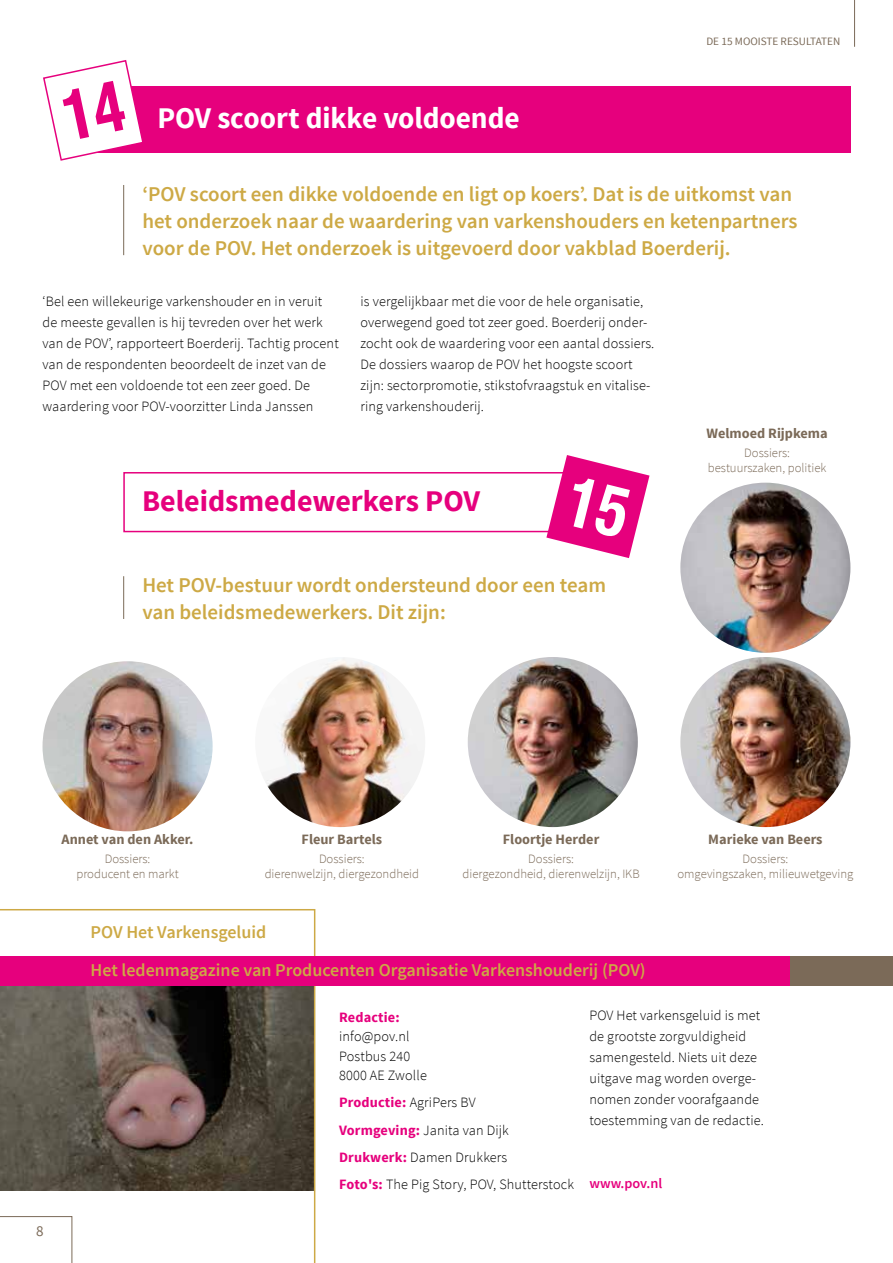
<style>
.page{position:relative;width:893px;height:1263px;background:#fff}
.page>*{position:absolute;margin:0;border:0;box-sizing:border-box;transform-origin:0 0}
.t1{font:700 30px "Source Sans Pro";letter-spacing:-.005em;color:#fff}
.t2{font:700 30px "Source Sans Pro";color:#e6007d}
.t3{font:600 21px/27px "Source Sans Pro";color:#cda945}
.t4{font:600 18px "Source Sans Pro";color:#cda945}
.t5{font:15px "Source Sans Pro";color:#7b6a58}
.t6{font:300 14.25px/21px "Source Sans Pro";letter-spacing:.01em;color:#000}
.t7{font:700 14.25px "Source Sans Pro";color:#7b6a58}
.t8{font:600 14.25px "Source Sans Pro";color:#e6007d}
.t9{font:700 14.25px "Source Sans Pro";letter-spacing:.01em;color:#e6007d}
.t10{font:300 12.75px/15px "Source Sans Pro";color:#7b6a58;text-align:center}
.t11{font:11.25px "Source Sans Pro";color:#7b6a58}
.s1{font-weight:700;color:#e6007d}
</style>
<div class="page">
<hr style="left:123px;top:576px;width:1px;height:43px;background:#7b6a58">
<svg style="left:0;top:909px;width:316px;height:354px"></svg>
<svg style="left:0;top:1216px;width:73px;height:47px"></svg>
<hr style="left:854px;top:0;width:1px;height:47px;background:#7b6a58">
<div style="left:0;top:956px;width:850px;height:29px;background:#e6007d"></div>
<div style="left:791px;top:956px;width:102px;height:29px;background:#7b6a58"></div>
<div style="left:123px;top:472px;width:495px;height:60px;border:2px solid #e6007d"></div>
<div style="left:62px;top:86px;width:788px;height:67px;background:#e6007d"></div>
<hr style="left:123px;top:185px;width:1px;height:70px;background:#7b6a58">
<img style="left:43px;top:661px;width:170px;height:170px;border-radius:85px">
<img style="left:255px;top:657px;width:170px;height:170px;border-radius:85px">
<img style="left:468px;top:657px;width:170px;height:170px;border-radius:85px">
<img style="left:680px;top:657px;width:170px;height:170px;border-radius:85px">
<img style="left:680px;top:483px;width:170px;height:170px;border-radius:85px">
<svg style="left:546px;top:455px;width:103px;height:103px"></svg>
<svg style="left:43px;top:60px;width:99px;height:101px"></svg>
<h1 class="t1" style="left:157px;top:99px;width:364px">POV scoort dikke voldoende</h1>
<p class="t11" style="left:706px;top:34px;width:135px">DE 15 MOOISTE RESULTATEN</p>
<h2 class="t3" style="left:142px;top:181px;width:656px">‘POV scoort een dikke voldoende en ligt op koers’. Dat is de uitkomst van het onderzoek naar de waardering van varkenshouders en ketenpartners voor de POV. Het onderzoek is uitgevoerd door vakblad Boerderij.</h2>
<p class="t6" style="left:43px;top:291px;width:298px">‘Bel een willekeurige varkenshouder en in veruit de meeste gevallen is hij tevreden over het werk van de POV’, rapporteert Boerderij. Tachtig procent van de respondenten beoordeelt de inzet van de POV met een voldoende tot een zeer goed. De waardering voor POV-voorzitter Linda Janssen</p>
<p class="t6" style="left:360px;top:291px;width:296px">is vergelijkbaar met die voor de hele organisatie, overwegend goed tot zeer goed. Boerderij onder&shy;zocht ook de waardering voor een aantal dossiers.<br>De dossiers waarop de POV het hoogste scoort zijn: sectorpromotie, stikstofvraagstuk en vitalise&shy;ring varkenshouderij.</p>
<h1 class="t2" style="left:142px;top:482px;width:340px">Beleidsmedewerkers POV</h1>
<h2 class="t3" style="left:142px;top:572px;width:465px">Het POV-bestuur wordt ondersteund door een team van beleidsmedewerkers. Dit zijn:</h2>
<p class="t7" style="left:707px;top:424px;width:123px">Welmoed Rijpkema</p>
<p class="t10" style="left:708px;top:446px;width:120px">Dossiers: bestuurszaken, politiek</p>
<p class="t7" style="left:62px;top:830px;width:133px">Annet van den Akker.</p>
<p class="t10" style="left:76px;top:851px;width:104px">Dossiers: producent en markt</p>
<p class="t7" style="left:302px;top:830px;width:82px">Fleur Bartels</p>
<p class="t10" style="left:265px;top:851px;width:156px">Dossiers:<br>dierenwelzijn, diergezondheid</p>
<p class="t4" style="left:91px;top:921px;width:177px">POV Het Varkensgeluid</p>
<p class="t7" style="left:503px;top:830px;width:98px">Floortje Herder</p>
<p class="t10" style="left:463px;top:851px;width:179px">Dossiers:<br>diergezondheid, dierenwelzijn, IKB</p>
<p class="t4" style="left:91px;top:958px;width:557px">Het ledenmagazine van Producenten Organisatie Varkenshouderij (POV)</p>
<p class="t7" style="left:708px;top:830px;width:116px">Marieke van Beers</p>
<p class="t10" style="left:677px;top:851px;width:177px">Dossiers:<br>omgevingszaken, milieuwetgeving</p>
<p class="t5" style="left:36px;top:1222px;width:9px">8</p>
<p class="t9" style="left:339px;top:1008px;width:62px">Redactie:</p>
<p class="t6" style="left:339px;top:1026px;width:89px;line-height:19.5px">info@pov.nl<br>Postbus 240<br>8000 AE Zwolle</p>
<p class="t6" style="left:339px;top:1089px;width:236px;line-height:27.3px"><span class="s1">Productie:</span> AgriPers BV<br><span class="s1">Vormgeving:</span> Janita van Dijk<br><span class="s1">Drukwerk:</span> Damen Drukkers<br><span class="s1">Foto's:</span> The Pig Story, POV, Shutterstock</p>
<p class="t6" style="left:589px;top:1005px;width:176px">POV Het varkensgeluid is met de grootste zorgvuldigheid samengesteld. Niets uit deze uitgave mag worden overge&shy;nomen zonder voorafgaande toestemming van de redactie.</p>
<p class="t8" style="left:589px;top:1174px;width:74px">www.pov.nl</p>
</div>
